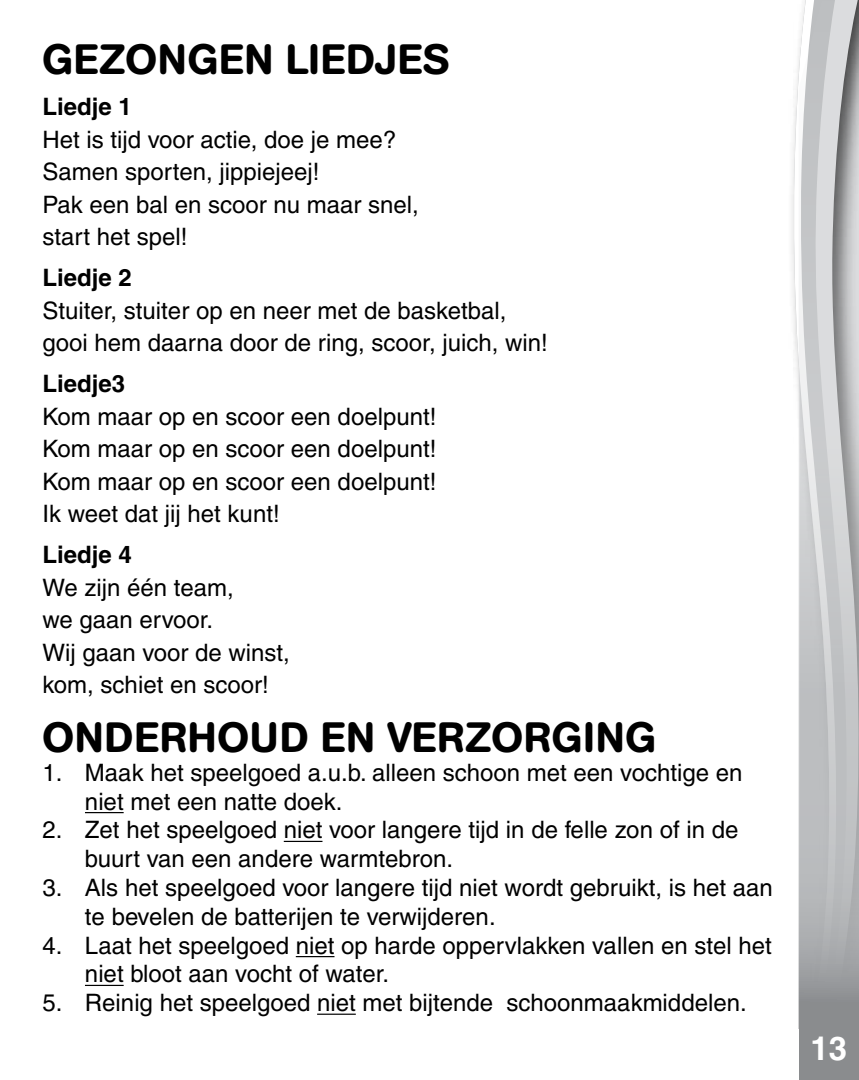
<style>
.page{position:relative;width:859px;height:1080px;background:#fff}
.page>*{position:absolute;margin:0;border:0;box-sizing:border-box;transform-origin:0 0}
.t1{font:500 42px "AG Book Rounded";letter-spacing:.02em;color:#000}
.t2{font:700 33px "Helvetica";color:#fff}
.t3{font:500 24px/32.4px "Helvetica";color:#000}
.t4{font:700 24px "Helvetica";color:#000}
.s1{font-family:"Helvetica Black cyr Bold";font-weight:400;font-size:27px}
</style>
<div class="page">
<svg style="left:793px;top:55px;width:6px;height:974px"></svg>
<svg style="left:799px;top:0;width:60px;height:1080px;background:#bdbec0"></svg>
<hr style="left:85px;top:812px;width:39px;height:1px;background:#000">
<hr style="left:284px;top:841px;width:38px;height:1px;background:#000">
<hr style="left:296px;top:956px;width:38px;height:1px;background:#000">
<hr style="left:85px;top:985px;width:39px;height:1px;background:#000">
<hr style="left:317px;top:1014px;width:39px;height:1px;background:#000">
<h1 class="t1" style="left:42px;top:35px;width:408px">GEZONGEN LIEDJES</h1>
<p class="t4" style="left:42px;top:92px;width:91px">Liedje 1</p>
<p class="t3" style="left:42px;top:123px;width:378px">Het is tijd voor actie, doe je mee?<br>Samen sporten, jippiejeej!<br>Pak een bal en scoor nu maar snel, start het spel!</p>
<p class="t4" style="left:42px;top:263px;width:91px">Liedje 2</p>
<p class="t3" style="left:42px;top:294px;width:507px">Stuiter, stuiter op en neer met de basketbal, gooi hem daarna door de ring, scoor, juich, win!</p>
<p class="t4" style="left:42px;top:369px;width:84px">Liedje3</p>
<p class="t3" style="left:42px;top:400px;width:395px;text-align:justify">Kom maar op en scoor een doelpunt!<br>Kom maar op en scoor een doelpunt!<br>Kom maar op en scoor een doelpunt!<br>Ik weet dat jij het kunt!</p>
<p class="t4" style="left:42px;top:540px;width:91px">Liedje 4</p>
<p class="t3" style="left:42px;top:571px;width:249px">We zijn één team,<br>we gaan ervoor.<br>Wij gaan voor de winst, kom, schiet en scoor!</p>
<h1 class="t1" style="left:42px;top:713px;width:615px">ONDERHOUD EN VERZORGING</h1>
<p class="t3" style="left:85px;top:758px;width:659px;line-height:28.8px;text-indent:-43px">1. Maak het speelgoed a.u.b. alleen schoon met een vochtige en niet met een natte doek.</p>
<p class="t3" style="left:85px;top:816px;width:655px;line-height:28.8px;text-indent:-43px">2. Zet het speelgoed niet voor langere tijd in de felle zon of in de buurt van een andere warmtebron.</p>
<p class="t3" style="left:85px;top:873px;width:689px;line-height:28.8px;text-indent:-43px">3. Als het speelgoed voor langere tijd niet wordt gebruikt, is het aan te bevelen de batterijen te verwijderen.</p>
<p class="t3" style="left:85px;top:931px;width:688px;line-height:28.8px;text-indent:-43px">4. Laat het speelgoed niet op harde oppervlakken vallen en stel het niet bloot aan vocht of water.</p>
<p class="t3" style="left:42px;top:987px;width:706px">5. Reinig het speelgoed niet met bijtende schoonmaakmiddelen.</p>
<h2 class="t2" style="left:813px;top:1021px;width:39px">13<span class="s1">13</span></h2>
<h2 class="t2" style="left:810px;top:1029px;width:38px">13</h2>
</div>
